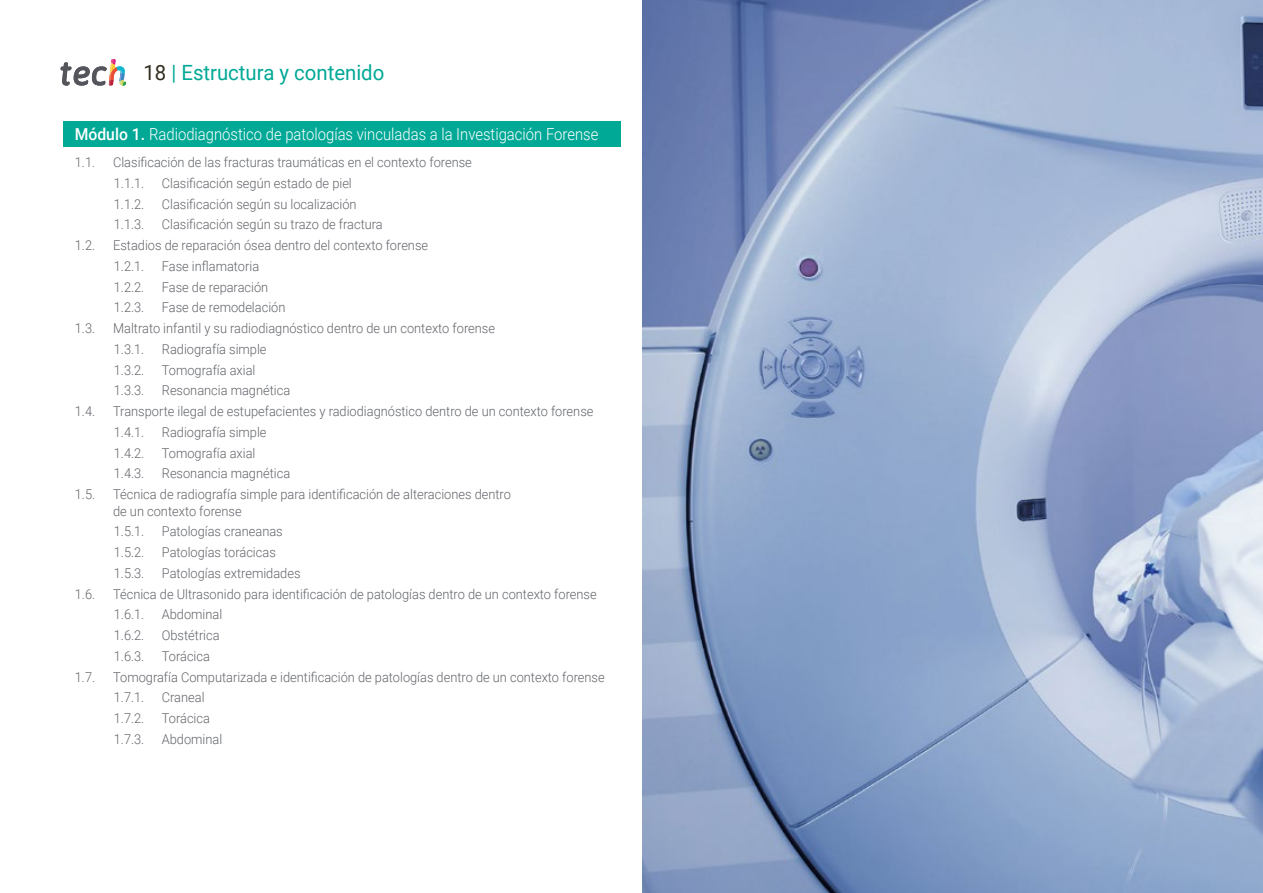
<style>
.page{position:relative;width:1263px;height:893px;background:#fff}
.page>*{position:absolute;margin:0;border:0;box-sizing:border-box;transform-origin:0 0}
.t1{font:21px "Roboto";color:#00a996}
.t2{font:300 16.5px "Roboto";color:#fff;scale:.9 1}
.t3{font:300 13.5px/20.7px "Roboto";color:#61646a;scale:.95 1}
.s1{color:#312e20}
.s2{font-weight:500}
</style>
<div class="page">
<img style="left:642px;top:0;width:621px;height:893px">
<div style="left:64px;top:121px;width:557px;height:25px;background:#00a996"></div>
<svg style="left:61px;top:59px;width:65px;height:27px"></svg>
<h1 class="t1" style="left:144px;top:57px;width:242px"><span class="s1">18</span> | Estructura y contenido</h1>
<p class="t2" style="left:75px;top:123px;width:583px"><span class="s2">Módulo 1.</span> Radiodiagnóstico de patologías vinculadas a la Investigación Forense</p>
<p class="t3" style="left:75px;top:151px;width:23px">1.1.</p>
<p class="t3" style="left:113px;top:151px;width:379px">Clasificación de las fracturas traumáticas en el contexto forense<br>1.1.1.</p>
<p class="t3" style="left:162px;top:172px;width:201px">Clasificación según estado de piel</p>
<p class="t3" style="left:114px;top:193px;width:34px">1.1.2.</p>
<p class="t3" style="left:162px;top:193px;width:207px">Clasificación según su localización</p>
<p class="t3" style="left:114px;top:214px;width:34px">1.1.3.</p>
<p class="t3" style="left:162px;top:214px;width:234px">Clasificación según su trazo de fractura</p>
<p class="t3" style="left:75px;top:234px;width:23px">1.2.</p>
<p class="t3" style="left:113px;top:234px;width:333px">Estadios de reparación ósea dentro del contexto forense<br>1.2.1.</p>
<p class="t3" style="left:162px;top:255px;width:104px">Fase inflamatoria</p>
<p class="t3" style="left:114px;top:276px;width:34px">1.2.2.</p>
<p class="t3" style="left:162px;top:276px;width:114px">Fase de reparación</p>
<p class="t3" style="left:114px;top:297px;width:34px">1.2.3.</p>
<p class="t3" style="left:162px;top:297px;width:132px">Fase de remodelación</p>
<p class="t3" style="left:75px;top:317px;width:23px">1.3.</p>
<p class="t3" style="left:113px;top:317px;width:403px">Maltrato infantil y su radiodiagnóstico dentro de un contexto forense<br>1.3.1.</p>
<p class="t3" style="left:162px;top:338px;width:112px">Radiografía simple</p>
<p class="t3" style="left:114px;top:359px;width:34px">1.3.2.</p>
<p class="t3" style="left:162px;top:359px;width:100px">Tomografía axial</p>
<p class="t3" style="left:114px;top:380px;width:34px">1.3.3.</p>
<p class="t3" style="left:162px;top:380px;width:137px">Resonancia magnética</p>
<p class="t3" style="left:75px;top:400px;width:23px">1.4.</p>
<p class="t3" style="left:113px;top:400px;width:507px">Transporte ilegal de estupefacientes y radiodiagnóstico dentro de un contexto forense<br>1.4.1.</p>
<p class="t3" style="left:162px;top:421px;width:112px">Radiografía simple</p>
<p class="t3" style="left:114px;top:442px;width:34px">1.4.2.</p>
<p class="t3" style="left:162px;top:442px;width:100px">Tomografía axial</p>
<p class="t3" style="left:114px;top:463px;width:34px">1.4.3.</p>
<p class="t3" style="left:162px;top:463px;width:137px">Resonancia magnética</p>
<p class="t3" style="left:75px;top:483px;width:23px">1.5.</p>
<p class="t3" style="left:113px;top:486px;width:420px;line-height:16.5px">Técnica de radiografía simple para identificación de alteraciones dentro de un contexto forense</p>
<p class="t3" style="left:114px;top:521px;width:34px">1.5.1.</p>
<p class="t3" style="left:162px;top:521px;width:129px">Patologías craneanas</p>
<p class="t3" style="left:114px;top:541px;width:34px">1.5.2.</p>
<p class="t3" style="left:162px;top:541px;width:121px">Patologías torácicas</p>
<p class="t3" style="left:114px;top:562px;width:34px">1.5.3.</p>
<p class="t3" style="left:162px;top:562px;width:147px">Patologías extremidades</p>
<p class="t3" style="left:75px;top:583px;width:23px">1.6.</p>
<p class="t3" style="left:113px;top:583px;width:510px">Técnica de Ultrasonido para identificación de patologías dentro de un contexto forense<br>1.6.1.</p>
<p class="t3" style="left:162px;top:604px;width:65px">Abdominal</p>
<p class="t3" style="left:114px;top:624px;width:34px">1.6.2.</p>
<p class="t3" style="left:162px;top:624px;width:62px">Obstétrica</p>
<p class="t3" style="left:114px;top:645px;width:34px">1.6.3.</p>
<p class="t3" style="left:162px;top:645px;width:52px">Torácica</p>
<p class="t3" style="left:75px;top:666px;width:23px">1.7.</p>
<p class="t3" style="left:113px;top:666px;width:519px">Tomografía Computarizada e identificación de patologías dentro de un contexto forense<br>1.7.1.</p>
<p class="t3" style="left:162px;top:687px;width:46px">Craneal</p>
<p class="t3" style="left:114px;top:707px;width:34px">1.7.2.</p>
<p class="t3" style="left:162px;top:707px;width:52px">Torácica</p>
<p class="t3" style="left:114px;top:728px;width:34px">1.7.3.</p>
<p class="t3" style="left:162px;top:728px;width:65px">Abdominal</p>
</div>
